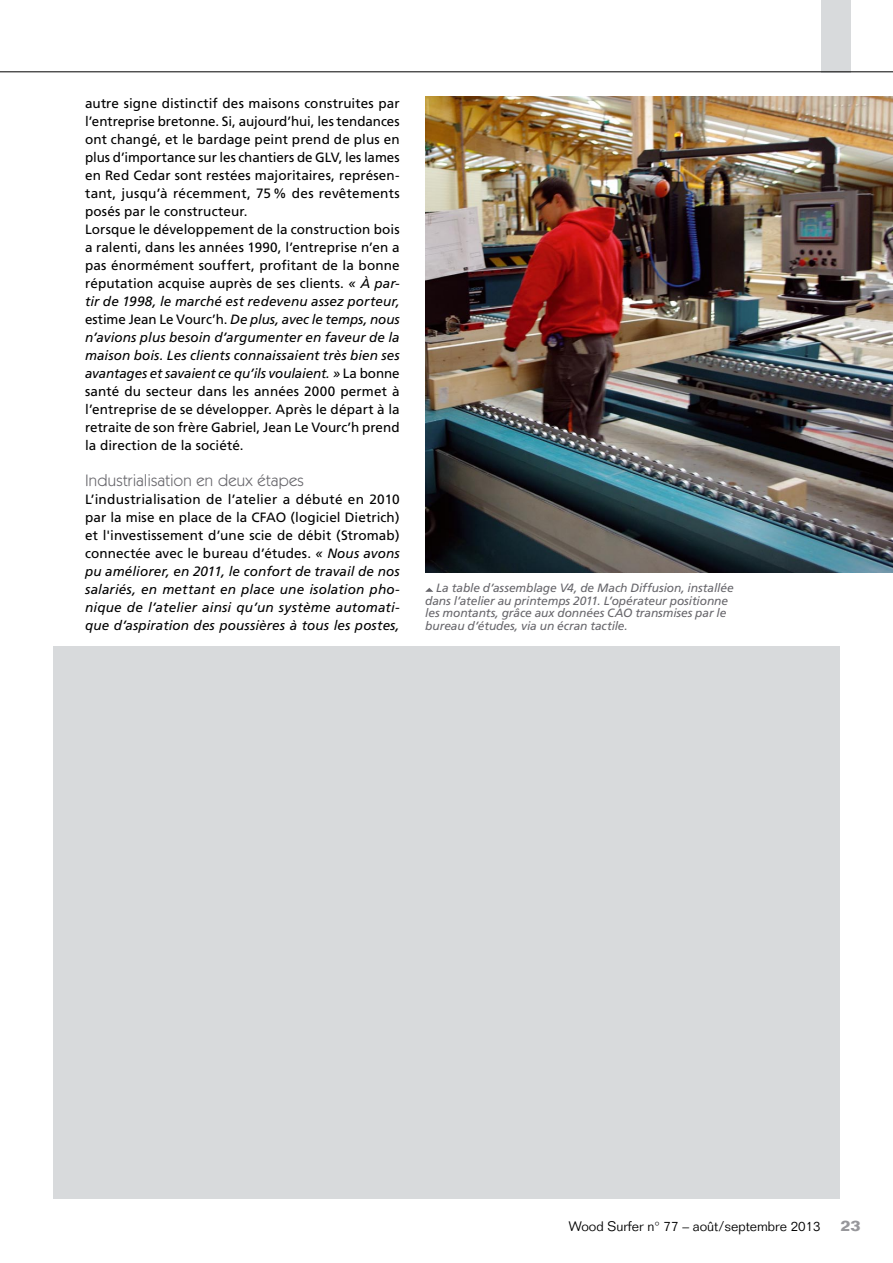
<style>
.page{position:relative;width:893px;height:1263px;background:#fff}
.page>*{position:absolute;margin:0;border:0;box-sizing:border-box;transform-origin:0 0}
.t1{font:16.5px "Itc Kabel";letter-spacing:.015em;color:#68676c}
.t2{font:700 15px "Folio";color:#97979b}
.t3{font:13.5px/18px "Frutiger";letter-spacing:.005em;color:#000}
.t4{font:italic 13.5px/18px "Frutiger";letter-spacing:.01em;color:#000;text-align:justify}
.t5{font:300 13.5px "Folio";color:#000}
.t6{font:italic 12px/12.8px "Frutiger";letter-spacing:-.01em;color:#68676c}
.s1{font-style:italic}
.s2{font-style:normal}
</style>
<div class="page">
<div style="left:821px;top:0;width:29px;height:72px;background:#d8dadc"></div>
<hr style="left:0;top:72px;width:893px;height:1px;background:#000">
<div style="left:53px;top:646px;width:787px;height:553px;background:#d8dadc"></div>
<img style="left:425px;top:96px;width:468px;height:476px">
<svg style="left:425px;top:588px;width:8px;height:4px"></svg>
<p class="t3" style="left:85px;top:94px;width:316px">autre signe distinctif des maisons construites par l’entreprise bretonne. Si, aujourd’hui, les tendances ont changé, et le bardage peint prend de plus en plus d’importance sur les chantiers de GLV, les lames en Red Cedar sont restées majoritaires, représen&shy;tant, jusqu’à récemment, 75% des revêtements posés par le constructeur.<br>Lorsque le développement de la construction bois a ralenti, dans les années 1990, l’entreprise n’en a pas énormément souffert, profitant de la bonne réputation acquise auprès de ses clients. <span class="s1">« À par&shy;tir de 1998, le marché est redevenu assez porteur, </span>estime Jean Le Vourc’h. <span class="s1">De plus, avec le temps, nous n’avions plus besoin d’argumenter en faveur de la maison bois. Les clients connaissaient très bien ses avantages et savaient ce qu’ils voulaient. »</span> La bonne santé du secteur dans les années 2000 permet à l’entreprise de se développer. Après le départ à la retraite de son frère Gabriel, Jean Le Vourc’h prend la direction de la société.</p>
<p class="t1" style="left:85px;top:471px;width:220px">Industrialisation en deux étapes</p>
<p class="t4" style="left:85px;top:490px;width:316px"><span class="s2">L’industrialisation de l’atelier a débuté en 2010 par la mise en place de la CFAO (logiciel Dietrich) et l'investissement d’une scie de débit (Stromab) connectée avec le bureau d’études.</span> « Nous avons pu améliorer, en 2011, le confort de travail de nos salariés, en mettant en place une isolation pho&shy;nique de l’atelier ainsi qu’un système automati&shy;que d’aspiration des poussières à tous les postes,</p>
<p class="t6" style="left:425px;top:581px;width:310px;text-indent:11px">La table d’assemblage V4, de Mach Diffusion, installée dans l’atelier au printemps 2011. L’opérateur positionne les montants, grâce aux données CAO transmises par le bureau d’études, via un écran tactile.</p>
<p class="t5" style="left:569px;top:1218px;width:253px">Wood Surfer n° 77 – août/septembre 2013</p>
<p class="t2" style="left:840px;top:1216px;width:22px">23</p>
</div>
